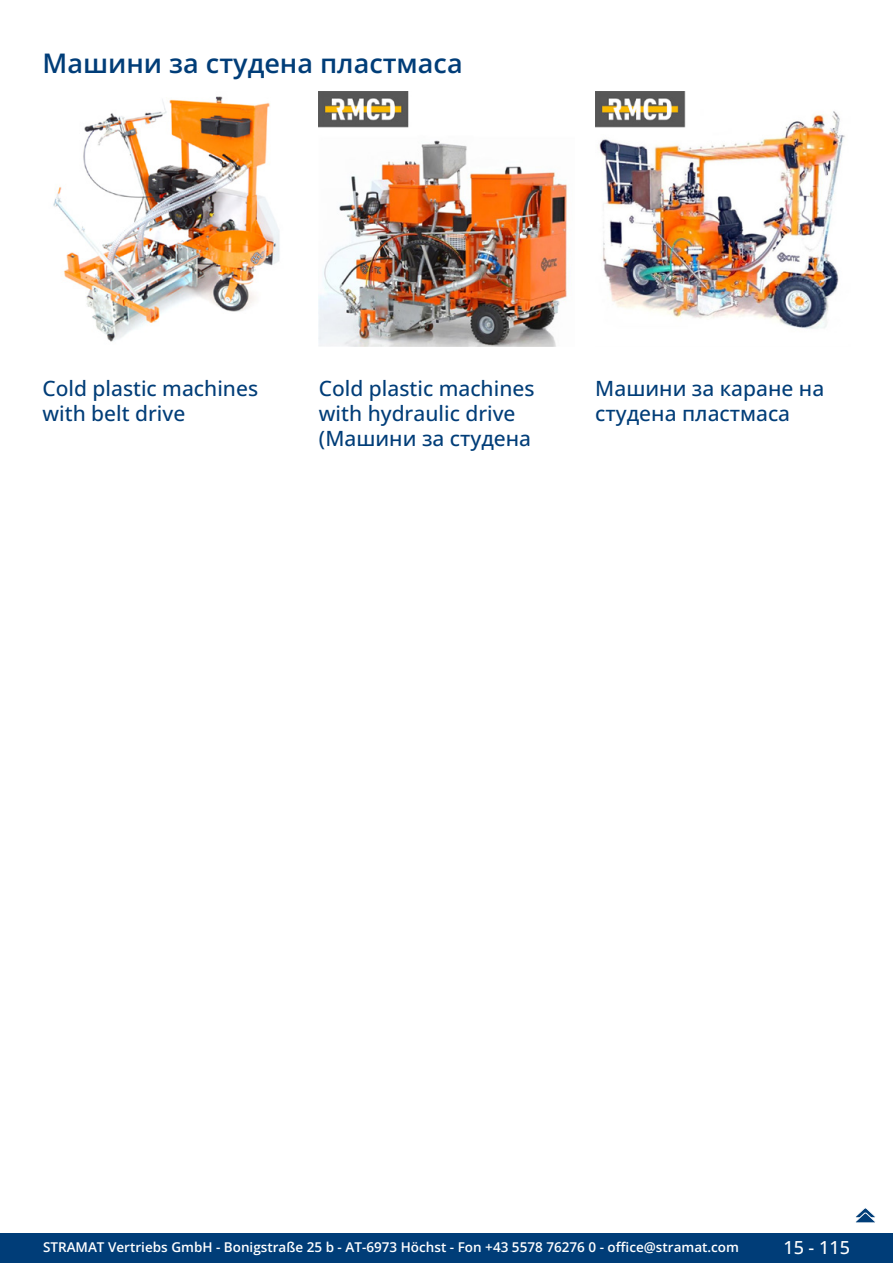
<style>
.page{position:relative;width:893px;height:1263px;background:#fff}
.page>*{position:absolute;margin:0;border:0;box-sizing:border-box;transform-origin:0 0}
.GruppeName{font:600 27px "Open Sans";color:#003d78}
.Übersicth{font:500 21px/25.2px "Open Sans";color:#003d78}
.t1{font:500 18px "Open Sans";color:#fff}
.t2{font:600 13.5px "Open Sans";color:#fff}
</style>
<div class="page">
<div style="left:0;top:1233px;width:893px;height:30px;background:#003d78"></div>
<img style="left:53px;top:96px;width:227px;height:246px">
<img style="left:319px;top:91px;width:248px;height:256px">
<img style="left:595px;top:91px;width:250px;height:238px">
<svg style="left:855px;top:1208px;width:21px;height:15px"></svg>
<p class="GruppeName" style="left:43px;top:44px;width:422px">Машини за студена пластмаса</p>
<p class="Übersicth" style="left:43px;top:375px;width:217px">Cold plastic machines with belt drive</p>
<p class="Übersicth" style="left:319px;top:375px;width:217px">Cold plastic machines with hydraulic drive (Машини за студена</p>
<p class="Übersicth" style="left:595px;top:375px;width:230px">Машини за каране на студена пластмаса</p>
<p class="t2" style="left:43px;top:1238px;width:698px">STRAMAT Vertriebs GmbH - Bonigstraße 25 b - AT-6973 Höchst - Fon +43 5578 76276 0 - office@stramat.com</p>
<p class="t1" style="left:783px;top:1234px;width:68px">15 - 115</p>
</div>
